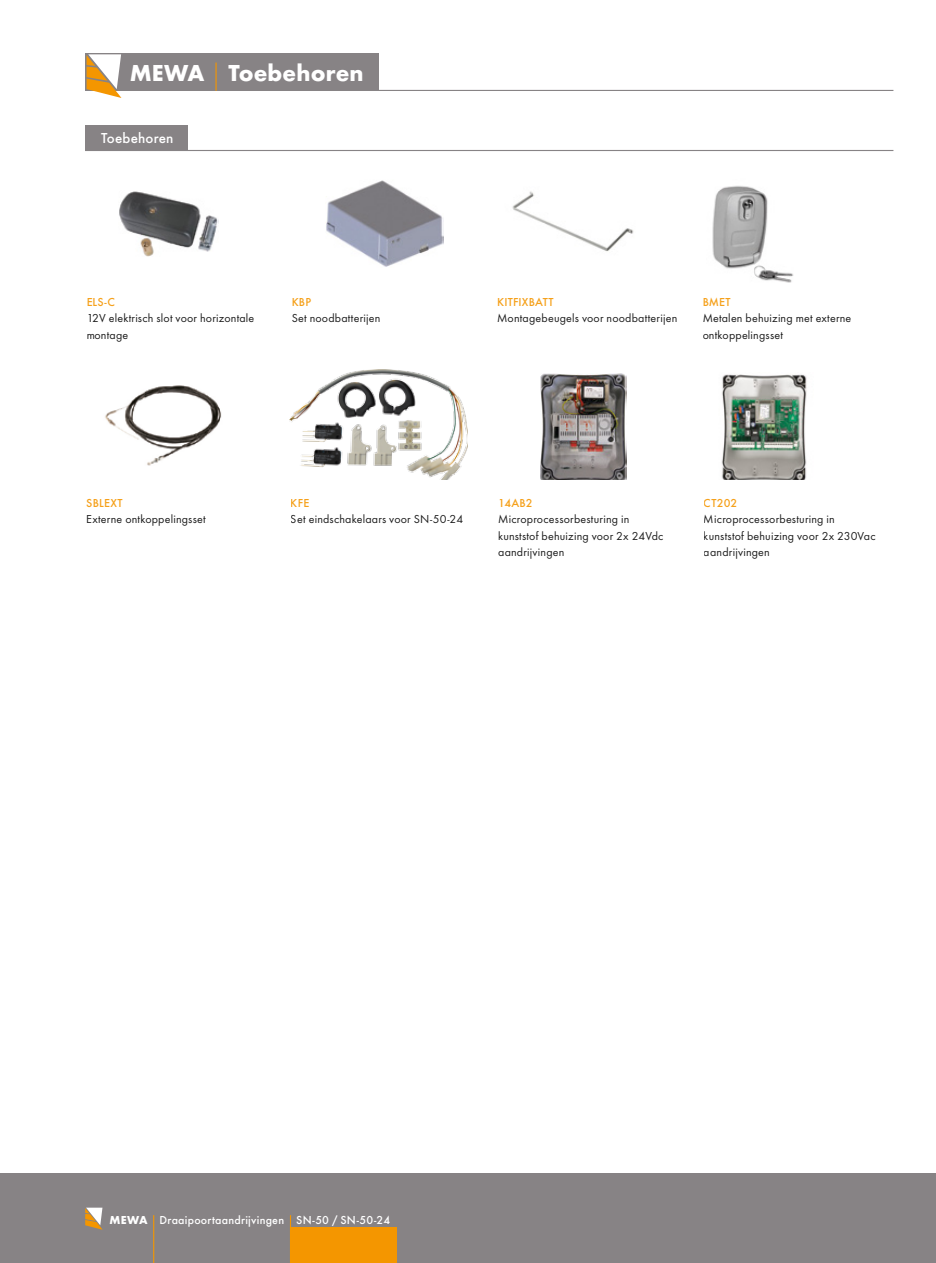
<style>
.page{position:relative;width:936px;height:1263px;background:#fff}
.page>*{position:absolute;margin:0;border:0;box-sizing:border-box;transform-origin:0 0}
.t1{font:700 24px "Futura T";letter-spacing:.005em;color:#fff}
.t2{font:500 15px "Futura T";letter-spacing:.01em;color:#fff}
.t3{font:12px/16.5px "Futura T";letter-spacing:.015em;color:#000}
.t4{font:500 12px "Futura T";letter-spacing:.02em;color:#f49600}
.t5{font:500 12px "Futura T";letter-spacing:.02em;color:#fff}
.s1{font-weight:700}
</style>
<div class="page">
<hr style="left:85px;top:90px;width:808px;height:1px;background:#878385">
<div style="left:85px;top:53px;width:293px;height:38px;background:#878385"></div>
<svg style="left:87px;top:54px;width:34px;height:44px"></svg>
<svg style="left:215px;top:63px;width:1px;height:28px"></svg>
<hr style="left:85px;top:150px;width:808px;height:1px;background:#878385">
<div style="left:85px;top:125px;width:102px;height:26px;background:#878385"></div>
<img style="left:119px;top:191px;width:99px;height:65px">
<img style="left:105px;top:385px;width:117px;height:81px">
<img style="left:326px;top:180px;width:118px;height:87px">
<img style="left:540px;top:373px;width:86px;height:107px">
<img style="left:721px;top:374px;width:86px;height:106px">
<img style="left:512px;top:191px;width:122px;height:61px">
<img style="left:712px;top:186px;width:82px;height:97px">
<div style="left:0;top:1174px;width:935px;height:89px;background:#878385"></div>
<svg style="left:85px;top:1208px;width:18px;height:22px"></svg>
<hr style="left:153px;top:1215px;width:1px;height:48px;background:#f49600">
<hr style="left:290px;top:1215px;width:1px;height:48px;background:#f49600">
<div style="left:290px;top:1228px;width:106px;height:35px;background:#f49600"></div>
<img style="left:289px;top:369px;width:179px;height:111px">
<h1 class="t1" style="left:130px;top:59px;width:235px">MEWA Toebehoren</h1>
<p class="t2" style="left:101px;top:129px;width:74px">Toebehoren</p>
<p class="t4" style="left:86px;top:295px;width:30px">ELS-C</p>
<p class="t3" style="left:86px;top:310px;width:170px">12V elektrisch slot voor horizontale montage</p>
<p class="t4" style="left:291px;top:295px;width:21px">KBP</p>
<p class="t3" style="left:291px;top:310px;width:90px">Set noodbatterijen</p>
<p class="t4" style="left:497px;top:295px;width:58px">KITFIXBATT</p>
<p class="t3" style="left:497px;top:310px;width:182px">Montagebeugels voor noodbatterijen</p>
<p class="t4" style="left:702px;top:295px;width:30px">BMET</p>
<p class="t3" style="left:702px;top:310px;width:150px">Metalen behuizing met externe ontkoppelingsset</p>
<p class="t4" style="left:86px;top:496px;width:38px">SBLEXT</p>
<p class="t3" style="left:86px;top:511px;width:121px">Externe ontkoppelingsset</p>
<p class="t4" style="left:291px;top:496px;width:20px">KFE</p>
<p class="t3" style="left:291px;top:511px;width:174px">Set eindschakelaars voor SN-50-24</p>
<p class="t4" style="left:498px;top:496px;width:36px">14AB2</p>
<p class="t3" style="left:498px;top:511px;width:167px">Microprocessorbesturing in kunststof behuizing voor 2x 24Vdc aandrijvingen</p>
<p class="t4" style="left:703px;top:496px;width:35px">CT202</p>
<p class="t3" style="left:703px;top:511px;width:173px">Microprocessorbesturing in kunststof behuizing voor 2x 230Vac aandrijvingen</p>
<p class="t5" style="left:109px;top:1213px;width:282px"><span class="s1">MEWA</span> Draaipoortaandrijvingen SN-50 / SN-50-24</p>
</div>
